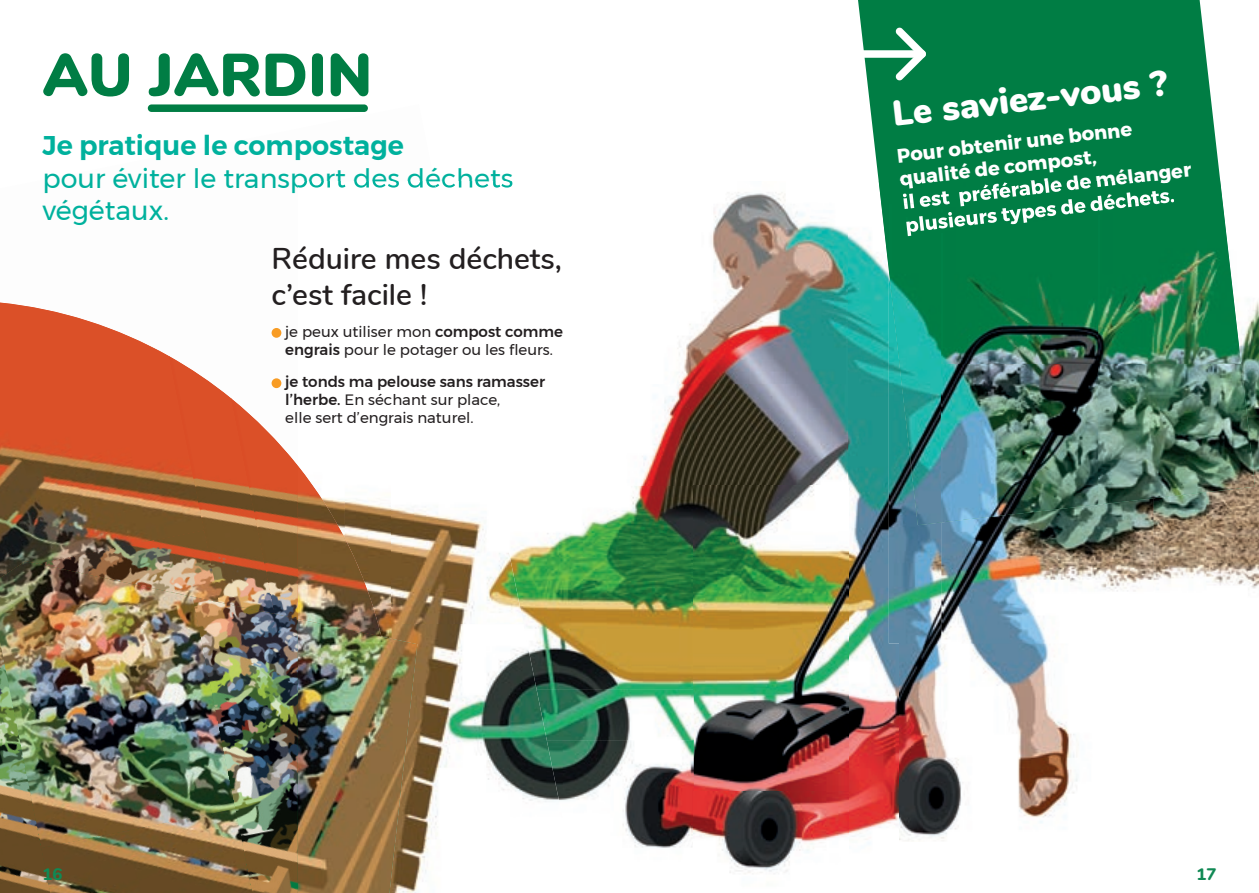
<style>
.page{position:relative;width:1259px;height:893px;background:#fff}
.page>*{position:absolute;margin:0;border:0;box-sizing:border-box;transform-origin:0 0}
.t1{font:900 60px "Nunito";color:#007d44}
.t2{font:900 36px "Nunito";color:#fff}
.t3{font:600 30px/36px "Nunito";color:#231f20}
.t4{font:27px/32.4px "Montserrat";color:#00b19d}
.t5{font:600 27px "Montserrat";color:#00b19d}
.t6{font:700 19.5px/23.7px "Montserrat";color:#fff}
.t7{font:800 16.65px "Nunito";color:#108954}
.t8{font:15px/18px "Montserrat";color:#231f20}
.s1{font-weight:500}
</style>
<div class="page">
<img style="left:0;top:303px;width:169px;height:227px">
<img style="left:169px;top:356px;width:106px;height:205px">
<img style="left:231px;top:398px;width:67px;height:199px">
<img style="left:0;top:530px;width:215px;height:31px">
<img style="left:0;top:561px;width:236px;height:248px">
<img style="left:192px;top:597px;width:106px;height:296px">
<img style="left:0;top:642px;width:51px;height:251px">
<img style="left:41px;top:809px;width:211px;height:84px">
<div style="left:148px;top:104px;width:220px;height:8px;background:#007d44;border-radius:4px"></div>
<div style="left:858px;top:0;width:363px;height:181px;background:#007d44"></div>
<img style="left:677px;top:192px;width:171px;height:192px">
<img style="left:848px;top:228px;width:51px;height:616px">
<img style="left:641px;top:384px;width:207px;height:102px">
<img style="left:523px;top:486px;width:170px;height:203px">
<img style="left:693px;top:486px;width:155px;height:388px">
<img style="left:899px;top:644px;width:179px;height:197px">
<img style="left:567px;top:689px;width:127px;height:51px">
<img style="left:567px;top:740px;width:127px;height:134px">
<img style="left:417px;top:839px;width:160px;height:47px">
<img style="left:417px;top:623px;width:150px;height:216px">
<img style="left:381px;top:506px;width:10px;height:113px">
<img style="left:391px;top:508px;width:132px;height:116px">
<img style="left:298px;top:466px;width:83px;height:153px">
<img style="left:298px;top:619px;width:119px;height:274px">
<img style="left:436px;top:181px;width:77px;height:7px">
<img style="left:298px;top:181px;width:138px;height:7px">
<img style="left:878px;top:181px;width:344px;height:89px">
<img style="left:900px;top:181px;width:2px;height:9px">
<img style="left:902px;top:181px;width:283px;height:22px">
<img style="left:1028px;top:187px;width:146px;height:16px">
<img style="left:1206px;top:301px;width:53px;height:288px">
<img style="left:889px;top:525px;width:52px;height:119px">
<img style="left:1153px;top:505px;width:53px;height:76px">
<img style="left:941px;top:505px;width:212px;height:139px">
<img style="left:941px;top:203px;width:300px;height:161px">
<img style="left:889px;top:203px;width:52px;height:322px">
<img style="left:1098px;top:364px;width:157px;height:141px">
<img style="left:941px;top:364px;width:157px;height:158px">
<img style="left:903px;top:203px;width:2px;height:10px">
<img style="left:905px;top:203px;width:269px;height:33px">
<div style="left:272px;top:328px;width:9px;height:10px;background:#f89c24;border-radius:50%"></div>
<div style="left:272px;top:378px;width:9px;height:10px;background:#f89c24;border-radius:50%"></div>
<div style="left:851px;top:50px;width:75px;height:8px;background:#fff;border-radius:4px"></div>
<svg style="left:895px;top:27px;width:31px;height:54px"></svg>
<h1 class="t1" style="left:43px;top:31px;width:331px">AU JARDIN</h1>
<h3 class="t5" style="left:43px;top:124px;width:363px">Je pratique le compostage</h3>
<h3 class="t4" style="left:43px;top:161px;width:472px">pour éviter le transport des déchets végétaux.</h3>
<h3 class="t3" style="left:272px;top:238px;width:292px">Réduire mes déchets, c’est facile !</h3>
<p class="t8" style="left:285px;top:322px;width:279px">je peux utiliser mon <span class="s1">compost comme engrais</span> pour le potager ou les fleurs.</p>
<p class="t8" style="left:285px;top:373px;width:261px"><span class="s1">je tonds ma pelouse sans ramasser l’herbe.</span> En séchant sur place,<br>elle sert d’engrais naturel.</p>
<h2 class="t2" style="left:889px;top:89px;width:278px;rotate:-7deg">Le saviez-vous ?</h2>
<h3 class="t6" style="left:896px;top:143px;width:238px;rotate:-6deg">Pour obtenir une bonne qualité de compost,</h3>
<p class="t7" style="left:43px;top:862px;width:22px">16</p>
<p class="t7" style="left:1196px;top:862px;width:22px">17</p>
</div>
